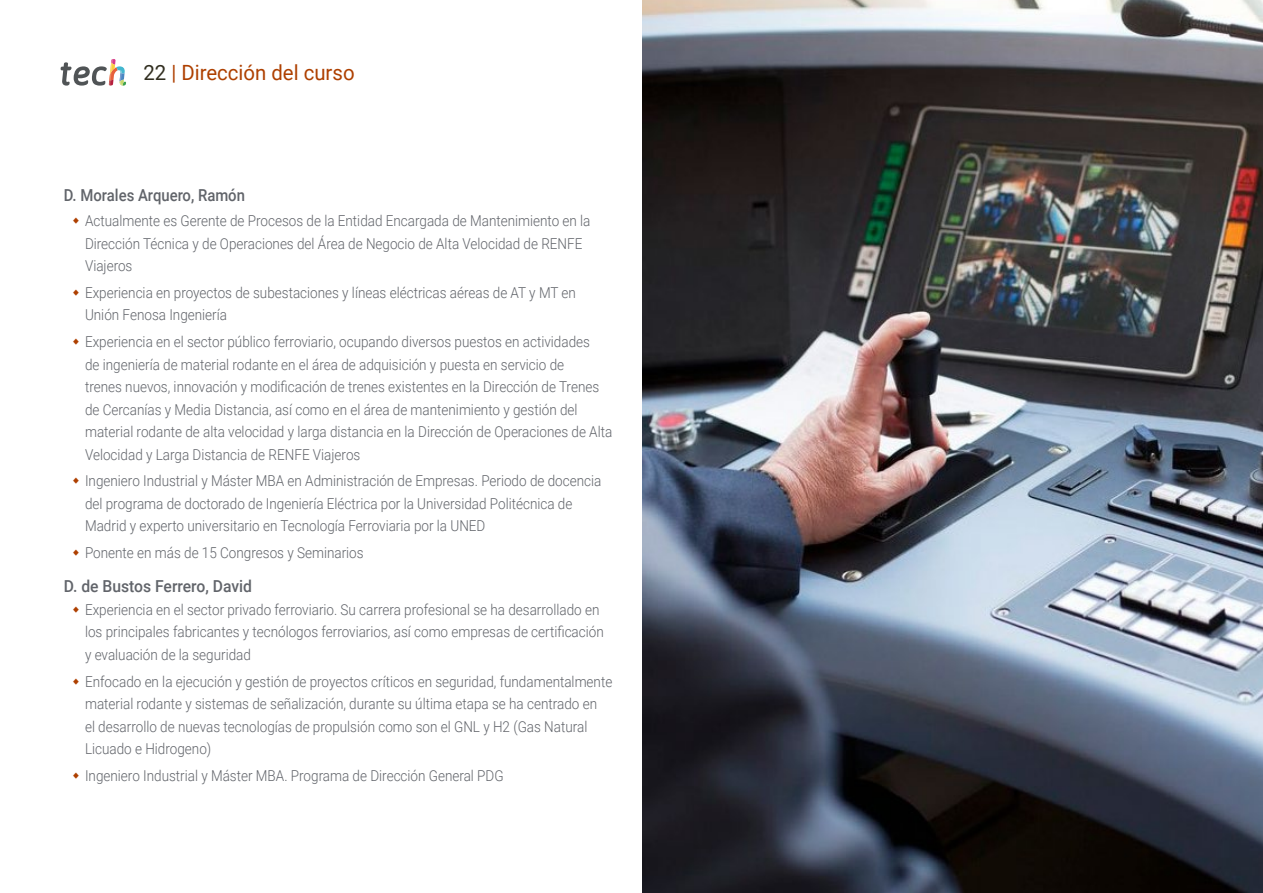
<style>
.page{position:relative;width:1263px;height:893px;background:#fff}
.page>*{position:absolute;margin:0;border:0;box-sizing:border-box;transform-origin:0 0}
.t1{font:21px "Roboto";color:#ae4000}
.t2{font:500 16.5px "Roboto";color:#61646a;scale:.95 1}
.t3{font:500 16.5px "Roboto";color:#61646a;scale:.9 1}
.t4{font:300 15px/22.5px "Roboto";color:#61646a;scale:.9 1}
.s1{color:#312e20}
</style>
<div class="page">
<img style="left:642px;top:0;width:621px;height:893px">
<svg style="left:61px;top:59px;width:65px;height:27px"></svg>
<h1 class="t1" style="left:144px;top:57px;width:213px"><span class="s1">22</span> | Dirección del curso</h1>
<p class="t3" style="left:64px;top:184px;width:203px">D. Morales Arquero, Ramón</p>
<p class="t4" style="left:85px;top:209px;width:563px">Actualmente es Gerente de Procesos de la Entidad Encargada de Mantenimiento en la<br>Dirección Técnica y de Operaciones del Área de Negocio de Alta Velocidad de RENFE<br>Viajeros</p>
<p class="t4" style="left:85px;top:281px;width:547px">Experiencia en proyectos de subestaciones y líneas eléctricas aéreas de AT y MT en<br>Unión Fenosa Ingeniería</p>
<p class="t4" style="left:85px;top:330px;width:587px">Experiencia en el sector público ferroviario, ocupando diversos puestos en actividades<br>de ingeniería de material rodante en el área de adquisición y puesta en servicio de<br>trenes nuevos, innovación y modificación de trenes existentes en la Dirección de Trenes de Cercanías y Media Distancia, así como en el área de mantenimiento y gestión del material rodante de alta velocidad y larga distancia en la Dirección de Operaciones de Alta Velocidad y Larga Distancia de RENFE Viajeros</p>
<p class="t4" style="left:85px;top:469px;width:575px">Ingeniero Industrial y Máster MBA en Administración de Empresas. Periodo de docencia del programa de doctorado de Ingeniería Eléctrica por la Universidad Politécnica de<br>Madrid y experto universitario en Tecnología Ferroviaria por la UNED</p>
<p class="t4" style="left:85px;top:541px;width:311px">Ponente en más de 15 Congresos y Seminarios</p>
<p class="t2" style="left:64px;top:575px;width:200px">D. de Bustos Ferrero, David</p>
<p class="t4" style="left:85px;top:598px;width:578px">Experiencia en el sector privado ferroviario. Su carrera profesional se ha desarrollado en los principales fabricantes y tecnólogos ferroviarios, así como empresas de certificación y evaluación de la seguridad</p>
<p class="t4" style="left:85px;top:669px;width:587px">Enfocado en la ejecución y gestión de proyectos críticos en seguridad, fundamentalmente material rodante y sistemas de señalización, durante su última etapa se ha centrado en<br>el desarrollo de nuevas tecnologías de propulsión como son el GNL y H2 (Gas Natural Licuado e Hidrogeno)</p>
<p class="t4" style="left:85px;top:764px;width:467px">Ingeniero Industrial y Máster MBA. Programa de Dirección General PDG</p>
</div>
